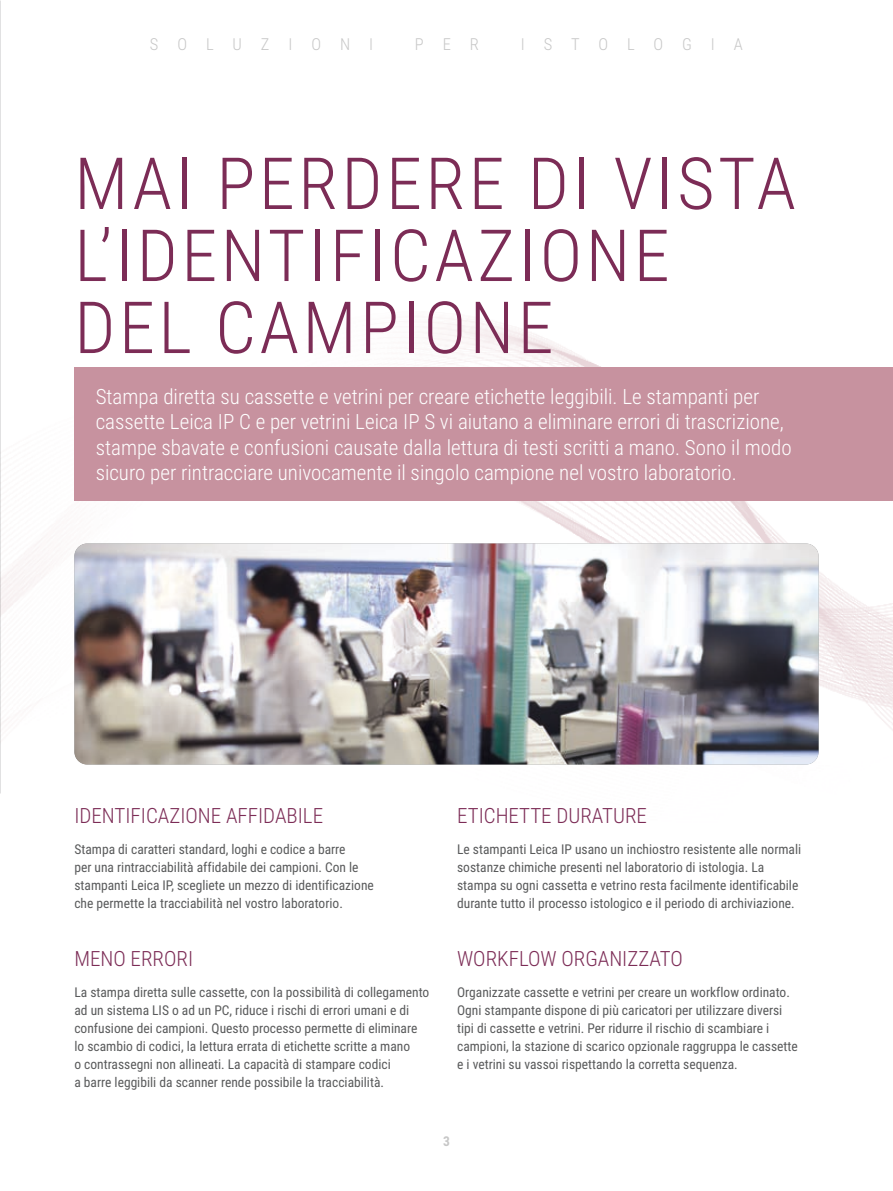
<style>
.page{position:relative;width:893px;height:1191px;background:#fff}
.page>*{position:absolute;margin:0;border:0;box-sizing:border-box;transform-origin:0 0}
.t1{font:300 72px/72px "Roboto Condensed";letter-spacing:.05em;color:#7c2c56}
.t2{font:300 21px/25.2px "Roboto Condensed";color:#fff}
.t3{font:300 21px "Roboto Condensed";color:#7c2c56}
.t4{font:300 16.5px "Roboto Condensed";letter-spacing:1.15em;color:#c7c7c7}
.t5{font:13.5px/18px "Roboto Condensed";color:#595a5b}
.t6{font:700 13.5px "Roboto Condensed";color:#c7c7c7}
</style>
<div class="page">
<img style="left:0;top:0;width:1px;height:794px">
<img style="left:0;top:99px;width:893px;height:695px">
<div style="left:74px;top:367px;width:819px;height:134px;background:#c7929f"></div>
<img style="left:74px;top:543px;width:745px;height:221px">
<p class="t4" style="left:150px;top:32px;width:225px">SOLUZIONI</p>
<p class="t4" style="left:415px;top:32px;width:66px">PER</p>
<p class="t4" style="left:521px;top:32px;width:224px">ISTOLOGIA</p>
<h1 class="t1" style="left:74px;top:145px;width:723px">MAI PERDERE DI VISTA<br>L’IDENTIFICAZIONE<br>DEL CAMPIONE</h1>
<p class="t2" style="left:96px;top:383px;width:697px">Stampa diretta su cassette e vetrini per creare etichette leggibili. Le stampanti per cassette Leica IP C e per vetrini Leica IP S vi aiutano a eliminare errori di trascrizione, stampe sbavate e confusioni causate dalla lettura di testi scritti a mano. Sono il modo sicuro per rintracciare univocamente il singolo campione nel vostro laboratorio.</p>
<h2 class="t3" style="left:74px;top:800px;width:250px">IDENTIFICAZIONE AFFIDABILE</h2>
<p class="t5" style="left:74px;top:839px;width:301px">Stampa di caratteri standard, loghi e codice a barre<br>per una rintracciabilità affidabile dei campioni. Con le stampanti Leica IP, scegliete un mezzo di identificazione che permette la tracciabilità nel vostro laboratorio.</p>
<h2 class="t3" style="left:74px;top:943px;width:120px">MENO ERRORI</h2>
<p class="t5" style="left:74px;top:982px;width:356px">La stampa diretta sulle cassette, con la possibilità di collegamento ad un sistema LIS o ad un PC, riduce i rischi di errori umani e di confusione dei campioni. Questo processo permette di eliminare lo scambio di codici, la lettura errata di etichette scritte a mano<br>o contrassegni non allineati. La capacità di stampare codici<br>a barre leggibili da scanner rende possibile la tracciabilità.</p>
<h2 class="t3" style="left:457px;top:800px;width:191px">ETICHETTE DURATURE</h2>
<p class="t5" style="left:457px;top:839px;width:346px">Le stampanti Leica IP usano un inchiostro resistente alle normali sostanze chimiche presenti nel laboratorio di istologia. La stampa su ogni cassetta e vetrino resta facilmente identificabile durante tutto il processo istologico e il periodo di archiviazione.</p>
<h2 class="t3" style="left:457px;top:943px;width:227px">WORKFLOW ORGANIZZATO</h2>
<p class="t5" style="left:457px;top:982px;width:342px">Organizzate cassette e vetrini per creare un workflow ordinato.<br>Ogni stampante dispone di più caricatori per utilizzare diversi tipi di cassette e vetrini. Per ridurre il rischio di scambiare i campioni, la stazione di scarico opzionale raggruppa le cassette e i vetrini su vassoi rispettando la corretta sequenza.</p>
<p class="t6" style="left:443px;top:1132px;width:8px">3</p>
</div>
